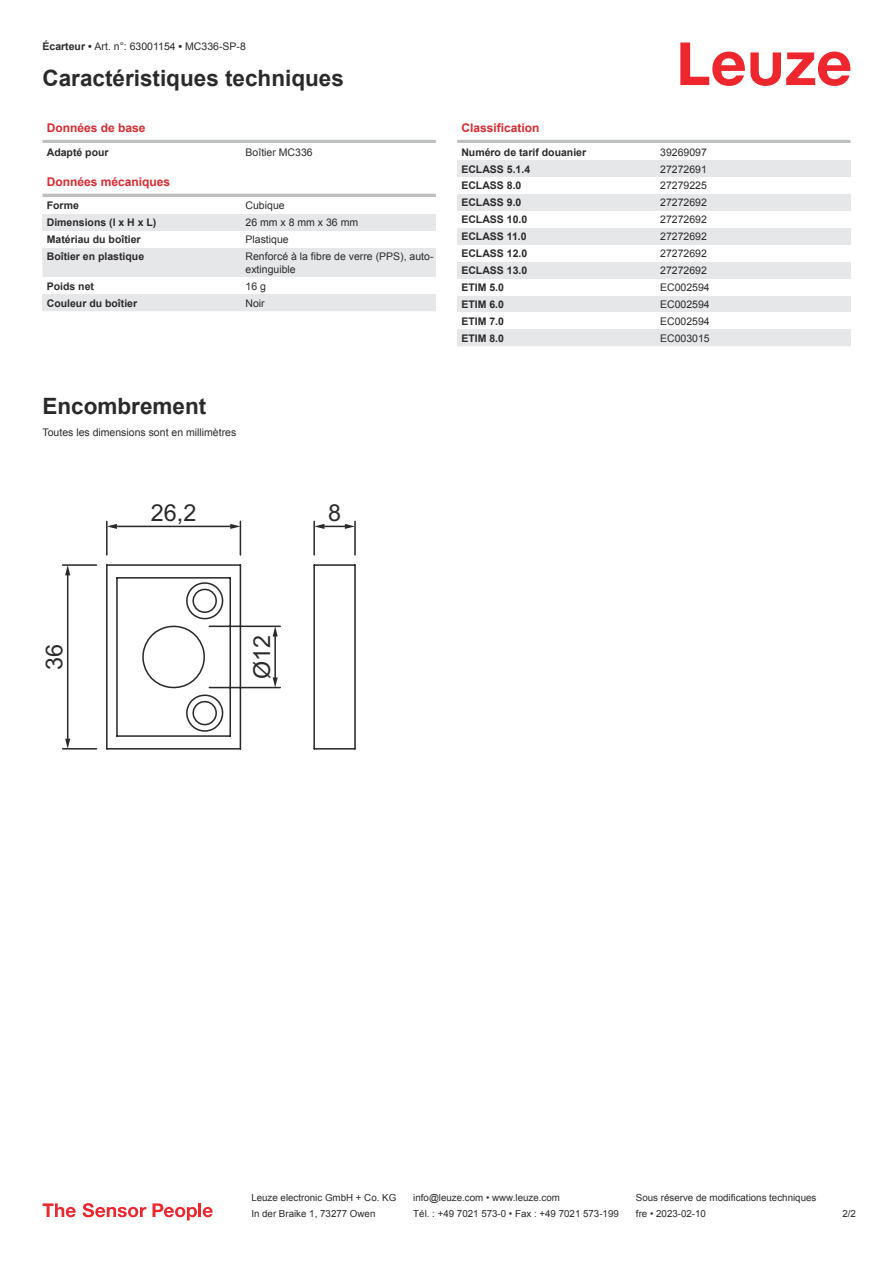
<style>
.page{position:relative;width:893px;height:1263px;background:#fff}
.page>*{position:absolute;margin:0;border:0;box-sizing:border-box;transform-origin:0 0}
.t1{font:23.4px "Arial";color:#2b292a}
.t2{font:700 22.5px "Arial";color:#2b292a}
.t3{font:700 12px "Arial";color:#db2a30}
.t4{font:10.5px/12.6px "Arial";color:#2b292a}
.t5{font:700 10.5px "Arial";color:#2b292a}
.t6{font:9.75px "Arial";color:#2b292a}
.s1{font-weight:700}
</style>
<div class="page">
<svg style="left:680px;top:43px;width:170px;height:43px"></svg>
<div style="left:43px;top:265px;width:199px;height:12px;background:#e6e7e9"></div>
<hr style="left:43px;top:140px;width:393px;height:3px;background:#bdbfc1">
<hr style="left:43px;top:194px;width:393px;height:3px;background:#bdbfc1">
<div style="left:43px;top:214px;width:199px;height:17px;background:#e6e7e9"></div>
<div style="left:242px;top:214px;width:194px;height:17px;background:#e6e7e9"></div>
<div style="left:43px;top:248px;width:199px;height:17px;background:#e6e7e9"></div>
<div style="left:242px;top:248px;width:194px;height:29px;background:#e6e7e9"></div>
<div style="left:43px;top:294px;width:199px;height:17px;background:#e6e7e9"></div>
<div style="left:242px;top:294px;width:194px;height:17px;background:#e6e7e9"></div>
<hr style="left:457px;top:140px;width:393px;height:3px;background:#bdbfc1">
<div style="left:457px;top:160px;width:200px;height:17px;background:#e6e7e9"></div>
<div style="left:657px;top:160px;width:193px;height:17px;background:#e6e7e9"></div>
<div style="left:457px;top:194px;width:200px;height:17px;background:#e6e7e9"></div>
<div style="left:657px;top:194px;width:193px;height:17px;background:#e6e7e9"></div>
<div style="left:457px;top:228px;width:200px;height:17px;background:#e6e7e9"></div>
<div style="left:657px;top:228px;width:193px;height:17px;background:#e6e7e9"></div>
<div style="left:457px;top:262px;width:200px;height:17px;background:#e6e7e9"></div>
<div style="left:657px;top:262px;width:193px;height:17px;background:#e6e7e9"></div>
<div style="left:457px;top:296px;width:200px;height:16px;background:#e6e7e9"></div>
<div style="left:657px;top:296px;width:193px;height:16px;background:#e6e7e9"></div>
<div style="left:457px;top:329px;width:200px;height:17px;background:#e6e7e9"></div>
<div style="left:657px;top:329px;width:193px;height:17px;background:#e6e7e9"></div>
<svg style="left:43px;top:1203px;width:33px;height:14px"></svg>
<svg style="left:83px;top:1203px;width:63px;height:14px"></svg>
<svg style="left:153px;top:1203px;width:44px;height:17px"></svg>
<hr style="left:198px;top:1203px;width:3px;height:14px;background:#ed272d">
<svg style="left:203px;top:1207px;width:10px;height:10px"></svg>
<svg style="left:62px;top:520px;width:294px;height:229px"></svg>
<p class="t4" style="left:43px;top:41px;width:205px"><span class="s1">Écarteur •</span> Art. n°: 63001154 <span class="s1">•</span> MC336-SP-8</p>
<h2 class="t2" style="left:43px;top:70px;width:303px">Caractéristiques techniques</h2>
<p class="t3" style="left:47px;top:123px;width:100px">Données de base</p>
<p class="t5" style="left:47px;top:148px;width:63px">Adapté pour</p>
<p class="t4" style="left:246px;top:147px;width:69px">Boîtier MC336</p>
<p class="t3" style="left:47px;top:177px;width:125px">Données mécaniques</p>
<p class="t5" style="left:47px;top:202px;width:34px">Forme</p>
<p class="t4" style="left:246px;top:200px;width:41px">Cubique</p>
<p class="t5" style="left:47px;top:219px;width:111px">Dimensions (l x H x L)</p>
<p class="t4" style="left:246px;top:217px;width:114px">26 mm x 8 mm x 36 mm</p>
<p class="t5" style="left:47px;top:236px;width:95px">Matériau du boîtier</p>
<p class="t4" style="left:246px;top:234px;width:45px">Plastique</p>
<p class="t5" style="left:47px;top:252px;width:99px">Boîtier en plastique</p>
<p class="t4" style="left:246px;top:251px;width:189px">Renforcé à la fibre de verre (PPS), auto&shy;extinguible</p>
<p class="t5" style="left:47px;top:282px;width:49px">Poids net</p>
<p class="t4" style="left:246px;top:281px;width:22px">16 g</p>
<p class="t5" style="left:47px;top:299px;width:92px">Couleur du boîtier</p>
<p class="t4" style="left:246px;top:298px;width:21px">Noir</p>
<h2 class="t2" style="left:43px;top:397px;width:165px">Encombrement</h2>
<p class="t4" style="left:43px;top:427px;width:195px">Toutes les dimensions sont en millimètres</p>
<h1 class="t1" style="left:151px;top:504px;width:47px">26,2</h1>
<h1 class="t1" style="left:328px;top:504px;width:15px">8</h1>
<p class="t3" style="left:461px;top:123px;width:80px">Classification</p>
<p class="t5" style="left:461px;top:148px;width:126px">Numéro de tarif douanier</p>
<p class="t4" style="left:660px;top:147px;width:48px">39269097</p>
<p class="t5" style="left:461px;top:165px;width:70px">ECLASS 5.1.4</p>
<p class="t4" style="left:660px;top:164px;width:48px">27272691</p>
<p class="t5" style="left:461px;top:182px;width:62px">ECLASS 8.0</p>
<p class="t4" style="left:660px;top:180px;width:48px">27279225</p>
<p class="t5" style="left:461px;top:199px;width:62px">ECLASS 9.0</p>
<p class="t4" style="left:660px;top:197px;width:48px">27272692</p>
<p class="t5" style="left:461px;top:216px;width:67px">ECLASS 10.0</p>
<p class="t4" style="left:660px;top:214px;width:48px">27272692</p>
<p class="t5" style="left:461px;top:233px;width:67px">ECLASS 11.0</p>
<p class="t4" style="left:660px;top:231px;width:48px">27272692</p>
<p class="t5" style="left:461px;top:249px;width:67px">ECLASS 12.0</p>
<p class="t4" style="left:660px;top:248px;width:48px">27272692</p>
<p class="t5" style="left:461px;top:266px;width:67px">ECLASS 13.0</p>
<p class="t4" style="left:660px;top:265px;width:48px">27272692</p>
<p class="t5" style="left:461px;top:283px;width:44px">ETIM 5.0</p>
<p class="t4" style="left:660px;top:282px;width:51px">EC002594</p>
<p class="t5" style="left:461px;top:300px;width:44px">ETIM 6.0</p>
<p class="t4" style="left:660px;top:299px;width:51px">EC002594</p>
<p class="t5" style="left:461px;top:317px;width:44px">ETIM 7.0</p>
<p class="t4" style="left:660px;top:316px;width:51px">EC002594</p>
<p class="t5" style="left:461px;top:334px;width:44px">ETIM 8.0</p>
<p class="t4" style="left:660px;top:333px;width:51px">EC003015</p>
<h1 class="t1" style="left:45px;top:670px;width:28px;rotate:-90deg">36</h1>
<h1 class="t1" style="left:253px;top:679px;width:46px;rotate:-90deg">Ø12</h1>
<p class="t6" style="left:251px;top:1194px;width:146px">Leuze electronic GmbH + Co. KG</p>
<p class="t6" style="left:413px;top:1194px;width:148px">info@leuze.com • www.leuze.com</p>
<p class="t6" style="left:636px;top:1194px;width:182px">Sous réserve de modifications techniques</p>
<p class="t6" style="left:251px;top:1210px;width:126px">In der Braike 1, 73277 Owen</p>
<p class="t6" style="left:413px;top:1210px;width:207px">Tél. : +49 7021 573-0 • Fax : +49 7021 573-199</p>
<p class="t6" style="left:636px;top:1210px;width:72px">fre • 2023-02-10</p>
<p class="t6" style="left:842px;top:1210px;width:15px">2 /2</p>
</div>
